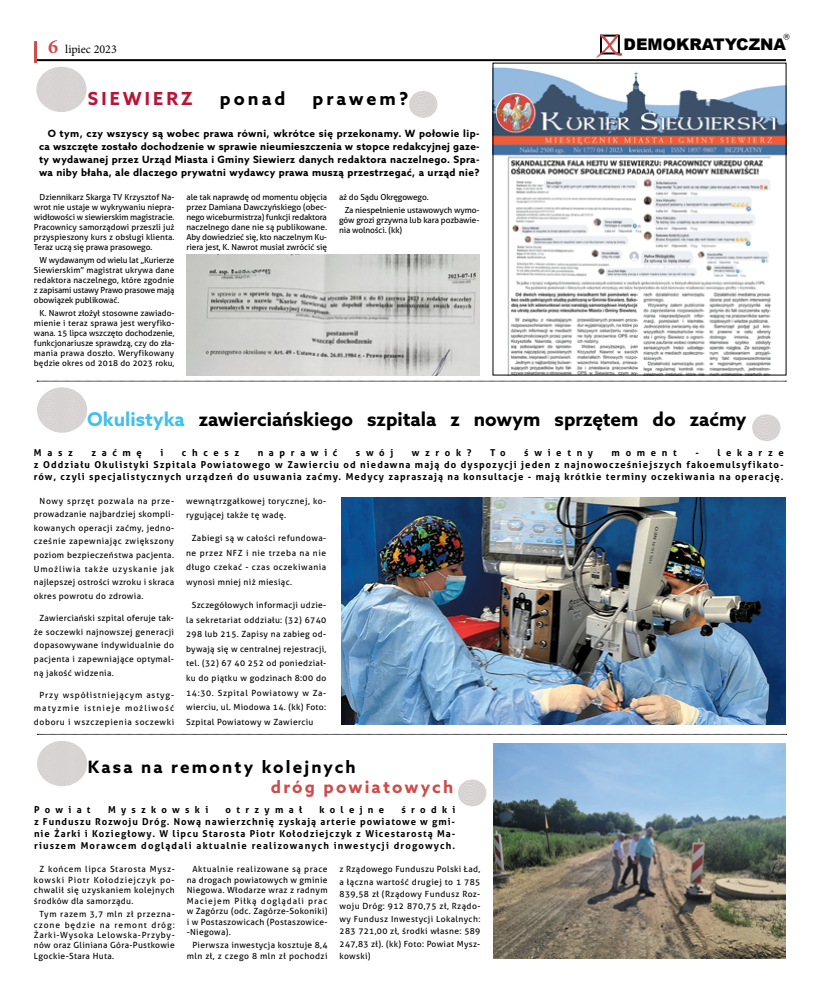
<style>
.page{position:relative;width:820px;height:993px;background:#fff}
.page>*{position:absolute;margin:0;border:0;box-sizing:border-box;transform-origin:0 0}
.t1{font:41px "Bradley Hand ITC";color:#cf4b4a}
.t2{font:700 19px "Azo Sans";color:#000}
.t3{font:700 18px "Azo Sans";letter-spacing:.17em;color:#000}
.t4{font:700 18px "Azo Sans";letter-spacing:.17em;color:#b81437}
.t5{font:700 17px "Azo Sans";letter-spacing:.13em;color:#000}
.t6{font:700 17px "Azo Sans";letter-spacing:.13em;color:#cf4b4a}
.t7{font:900 16px "Arial";color:#000}
.t8{font:12px "Minion Pro";color:#000}
.t9{font:700 10px/13px "Azo Sans";letter-spacing:.035em;color:#000;text-align:justify}
.t10{font:700 9.5px/12px "Aller";letter-spacing:.12em;color:#000;text-align:justify}
.t11{font:700 9.5px "Aller";letter-spacing:.56em;color:#000}
.t12{font:700 9.5px "Aller";letter-spacing:.6em;color:#000}
.t13{font:8.5px/10.5px "Aller";letter-spacing:.04em;color:#000;text-align:justify}
.t14{font:8.3px/10px "Aller";letter-spacing:-.01em;color:#000;text-align:justify}
.t15{font:7px "Verdana";color:#000}
.s1{font-weight:700;font-size:20px;color:#cf4b4a}
.s2{color:#42c0ec}
</style>
<div class="page">
<hr style="left:34px;top:59px;width:751px;height:2px;background:#000">
<hr style="left:34px;top:41px;width:3px;height:22px;background:#cf4b4a">
<div style="left:599px;top:35px;width:20px;height:19px;border:2px solid #000"></div>
<img style="left:752px;top:414px;width:28px;height:27px">
<img style="left:37px;top:387px;width:50px;height:45px">
<img style="left:493px;top:743px;width:292px;height:215px">
<img style="left:458px;top:779px;width:28px;height:27px">
<img style="left:37px;top:741px;width:50px;height:45px">
<svg style="left:37px;top:733px;width:749px;height:1px"></svg>
<img style="left:341px;top:497px;width:444px;height:227px">
<svg style="left:37px;top:381px;width:749px;height:1px"></svg>
<img style="left:409px;top:91px;width:28px;height:27px">
<img style="left:36px;top:67px;width:50px;height:45px">
<img style="left:494px;top:67px;width:289px;height:306px">
<img style="left:186px;top:254px;width:293px;height:121px">
<p class="t15" style="left:783px;top:31px;width:8px">®</p>
<h3 class="t8" style="left:48px;top:41px;width:70px"><span class="s1">6</span> lipiec 2023</h3>
<h1 class="t1" style="left:597px;top:18px;width:27px">X</h1>
<h3 class="t7" style="left:623px;top:33px;width:164px">DEMOKRATYCZNA</h3>
<h3 class="t4" style="left:88px;top:87px;width:106px">SIEWIERZ</h3>
<h3 class="t3" style="left:220px;top:87px;width:67px">ponad</h3>
<h3 class="t3" style="left:312px;top:87px;width:97px">prawem?</h3>
<p class="t9" style="left:39px;top:126px;width:442px;text-indent:8px">O tym, czy wszyscy są wobec prawa równi, wkrótce się przekonamy. W połowie lip&shy;ca wszczęte zostało dochodzenie w sprawie nieumieszczenia w stopce redakcyjnej gaze&shy;ty wydawanej przez Urząd Miasta i Gminy Siewierz danych redaktora naczelnego. Spra&shy;wa niby błaha, ale dlaczego prywatni wydawcy prawa muszą przestrzegać, a urząd nie?</p>
<p class="t14" style="left:34px;top:192px;width:142px;text-indent:6px">Dziennikarz Skarga TV Krzysztof Na&shy;wrot nie ustaje w wykrywaniu niepra&shy;widłowości w siewierskim magistracie.<br>Pracownicy samorządowi przeszli już przyspieszony kurs z obsługi klienta.<br>Teraz uczą się prawa prasowego.</p>
<p class="t14" style="left:34px;top:254px;width:142px;text-indent:6px">W wydawanym od wielu lat „Kurierze Siewierskim” magistrat ukrywa dane redaktora naczelnego, które zgodnie z zapisami ustawy Prawo prasowe mają obowiązek publikować.</p>
<p class="t14" style="left:34px;top:307px;width:142px;text-indent:6px">K. Nawrot złożył stosowne zawiado&shy;mienie i teraz sprawa jest weryfiko&shy;wana. 15 lipca wszczęto dochodzenie, funkcjonariusze sprawdzą, czy do zła&shy;mania prawa doszło. Weryfikowany będzie okres od 2018 do 2023 roku,</p>
<p class="t14" style="left:186px;top:192px;width:142px">ale tak naprawdę od momentu objęcia przez Damiana Dawczyńskiego (obec&shy;nego wiceburmistrza) funkcji redaktora naczelnego dane nie są publikowane.<br>Aby dowiedzieć się, kto naczelnym Ku&shy;riera jest, K. Nawrot musiał zwrócić się</p>
<p class="t14" style="left:344px;top:190px;width:136px;line-height:12.8px;text-indent:-6px">aż do Sądu Okręgowego.<br>Za niespełnienie ustawowych wymo-</p>
<p class="t14" style="left:339px;top:214px;width:142px">gów grozi grzywna lub kara pozbawie&shy;nia wolności. (kk)</p>
<h2 class="t2" style="left:87px;top:407px;width:660px"><span class="s2">Okulistyka</span> zawierciańskiego szpitala z nowym sprzętem do zaćmy</h2>
<p class="t10" style="left:34px;top:446px;width:40px">Masz</p>
<p class="t10" style="left:91px;top:446px;width:52px">zaćmę</p>
<p class="t10" style="left:160px;top:446px;width:4px">i</p>
<p class="t10" style="left:182px;top:446px;width:59px">chcesz</p>
<p class="t12" style="left:257px;top:446px;width:81px">naprawić</p>
<p class="t10" style="left:356px;top:446px;width:39px">swój</p>
<p class="t10" style="left:411px;top:446px;width:61px">wzrok?</p>
<p class="t10" style="left:490px;top:446px;width:17px">T o</p>
<p class="t12" style="left:524px;top:446px;width:70px">świetny</p>
<p class="t10" style="left:611px;top:446px;width:67px">moment</p>
<p class="t10" style="left:34px;top:446px;width:751px;text-indent:661px">- lekarze z Oddziału Okulistyki Szpitala Powiatowego w Zawierciu od niedawna mają do dyspozycji jeden z najnowocześniejszych fakoemulsyfikato&shy;rów, czyli specjalistycznych urządzeń do usuwania zaćmy. Medycy zapraszają na konsultacje - mają krótkie terminy oczekiwania na operację.</p>
<p class="t13" style="left:34px;top:493px;width:142px;line-height:13.6px;text-indent:6px">Nowy sprzęt pozwala na prze&shy;prowadzanie najbardziej skompli&shy;kowanych operacji zaćmy, jedno&shy;cześnie zapewniając zwiększony poziom bezpieczeństwa pacjenta.<br>Umożliwia także uzyskanie jak najlepszej ostrości wzroku i skraca okres powrotu do zdrowia.</p>
<p class="t13" style="left:34px;top:611px;width:142px;line-height:13.6px;text-indent:6px">Zawierciański szpital oferuje tak&shy;że soczewki najnowszej generacji dopasowywane indywidualnie do pacjenta i zapewniające optymal&shy;ną jakość widzenia.</p>
<p class="t13" style="left:34px;top:687px;width:142px;line-height:13.6px;text-indent:6px">Przy współistniejącym astyg&shy;matyzmie istnieje możliwość doboru i wszczepienia soczewki</p>
<p class="t13" style="left:186px;top:493px;width:142px;line-height:14.6px">wewnątrzgałkowej torycznej, ko&shy;rygującej także tę wadę.</p>
<p class="t13" style="left:186px;top:530px;width:142px;line-height:14.6px;text-indent:6px">Zabiegi są w całości refundowa&shy;ne przez NFZ i nie trzeba na nie długo czekać - czas oczekiwania wynosi mniej niż miesiąc.</p>
<p class="t13" style="left:186px;top:597px;width:142px;line-height:14.6px;text-indent:6px">Szczegółowych informacji udzie&shy;la sekretariat oddziału: (32) 6740<br>298 lub 215. Zapisy na zabieg od&shy;bywają się w centralnej rejestracji, tel. (32) 67 40 252 od poniedział&shy;ku do piątku w godzinach 8:00 do 14:30. Szpital Powiatowy w Za&shy;wierciu, ul. Miodowa 14. (kk) Foto:<br>Szpital Powiatowy w Zawierciu</p>
<h3 class="t5" style="left:88px;top:755px;width:269px">Kasa na remonty kolejnych</h3>
<h3 class="t6" style="left:271px;top:775px;width:184px">dróg powiatowych</h3>
<p class="t10" style="left:34px;top:803px;width:58px">Powiat</p>
<p class="t11" style="left:108px;top:803px;width:102px">Myszkowski</p>
<p class="t11" style="left:225px;top:803px;width:78px">otrzymał</p>
<p class="t11" style="left:319px;top:803px;width:66px">kolejne</p>
<p class="t10" style="left:34px;top:803px;width:422px;text-indent:367px">środki z Funduszu Rozwoju Dróg. Nową nawierzchnię zyskają arterie powiatowe w gmi&shy;nie Żarki i Koziegłowy. W lipcu Starosta Piotr Kołodziejczyk z Wicestarostą Ma&shy;riuszem Morawcem doglądali aktualnie realizowanych inwestycji drogowych.</p>
<p class="t13" style="left:34px;top:863px;width:142px;text-indent:6px">Z końcem lipca Starosta Mysz&shy;kowski Piotr Kołodziejczyk po&shy;chwalił się uzyskaniem kolejnych środków dla samorządu.</p>
<p class="t13" style="left:34px;top:908px;width:142px;text-indent:6px">Tym razem 3,7 mln zł przezna&shy;czone będzie na remont dróg:<br>Żarki-Wysoka Lelowska-Przyby&shy;nów oraz Gliniana Góra-Pustkowie Lgockie-Stara Huta.</p>
<p class="t13" style="left:187px;top:863px;width:142px;text-indent:6px">Aktualnie realizowane są prace na drogach powiatowych w gminie Niegowa. Włodarze wraz z radnym Maciejem Piłką doglądali prac w Zagórzu (odc. Zagórze-Sokoniki) i w Postaszowicach (Postaszowice--Niegowa).</p>
<p class="t13" style="left:187px;top:939px;width:142px;text-align:right">Pierwsza inwestycja kosztuje 8,4 mln zł, z czego 8 mln zł pochodzi</p>
<p class="t13" style="left:339px;top:862px;width:142px;line-height:12.4px">z Rządowego Funduszu Polski Ład, a łączna wartość drugiej to 1 785<br>839,58 zł (Rządowy Fundusz Roz&shy;woju Dróg: 912 870,75 zł, Rządo&shy;wy Fundusz Inwestycji Lokalnych:<br>283 721,00 zł, środki własne: 589<br>247,83 zł). (kk) Foto: Powiat Mysz&shy;kowski)</p>
</div>
